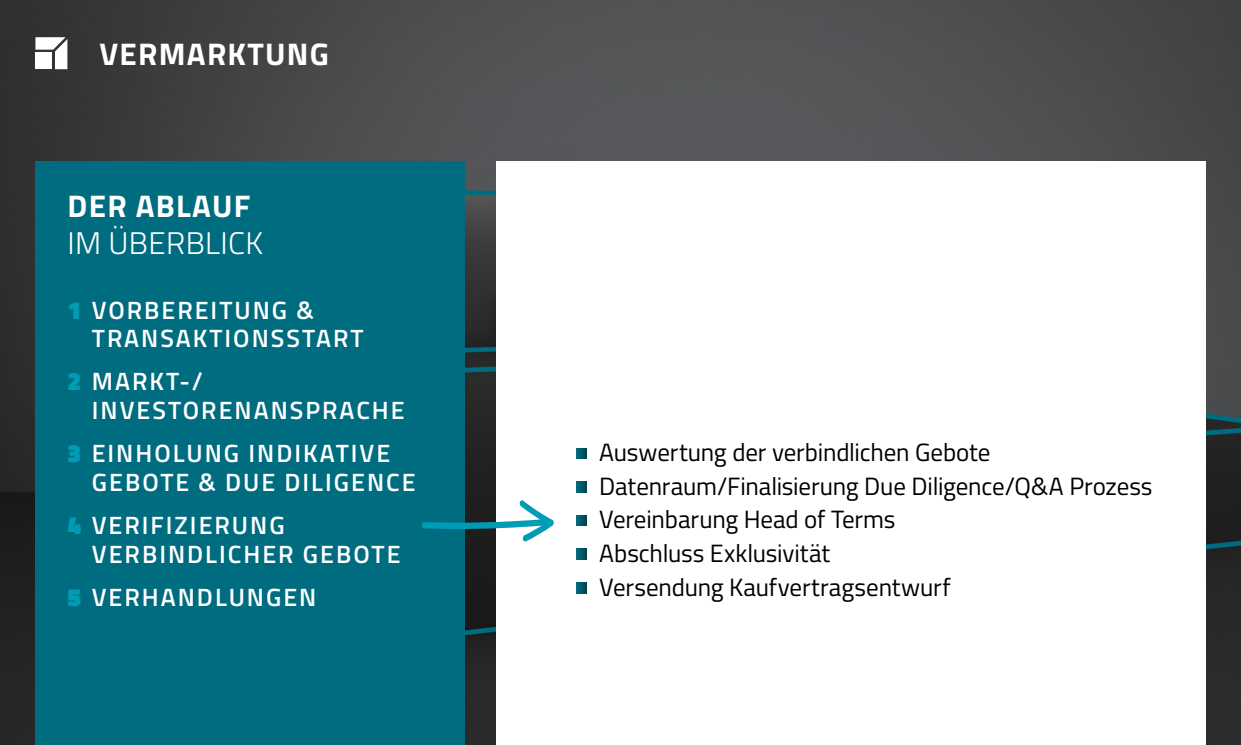
<style>
.page{position:relative;width:1241px;height:745px;background:#fff}
.page>*{position:absolute;margin:0;border:0;box-sizing:border-box;transform-origin:0 0}
.t1{font:700 31.25px "Titillium";letter-spacing:.04em;color:#fff}
.t2{font:300 31.25px "Titillium";letter-spacing:.01em;color:#fff}
.t3{font:25px/33.5px "Titillium";letter-spacing:-.005em;color:#000}
.t4{font:600 25px/28.8px "Titillium";letter-spacing:.08em;color:#fff}
.s1{font-weight:900;color:#009bb4}
</style>
<div class="page">
<img style="left:0;top:0;width:1240px;height:744px">
<svg style="left:35px;top:37px;width:32px;height:32px"></svg>
<div style="left:35px;top:52px;width:17px;height:17px;background:#fff"></div>
<div style="left:35px;top:161px;width:429px;height:583px;background:#006c80"></div>
<div style="left:496px;top:161px;width:709px;height:583px;background:#fff"></div>
<svg style="left:422px;top:499px;width:131px;height:42px"></svg>
<svg style="left:576px;top:448px;width:10px;height:10px"></svg>
<svg style="left:576px;top:481px;width:10px;height:11px"></svg>
<svg style="left:576px;top:515px;width:10px;height:10px"></svg>
<svg style="left:576px;top:548px;width:10px;height:11px"></svg>
<svg style="left:576px;top:582px;width:10px;height:10px"></svg>
<p class="t1" style="left:99px;top:30px;width:231px">VERMARKTUNG</p>
<p class="t1" style="left:68px;top:182px;width:184px">DER ABLAUF</p>
<p class="t2" style="left:68px;top:220px;width:197px">IM ÜBERBLICK</p>
<p class="t4" style="left:92px;top:294px;width:273px;text-indent:-25px"><span class="s1">1</span> VORBEREITUNG &amp;<br>TRANSAKTIONSSTART</p>
<p class="t4" style="left:92px;top:365px;width:314px;text-indent:-25px"><span class="s1">2</span> MARKT-/<br>INVESTORENANSPRACHE</p>
<p class="t4" style="left:92px;top:437px;width:325px;text-indent:-25px"><span class="s1">3</span> EINHOLUNG INDIKATIVE<br>GEBOTE &amp; DUE DILIGENCE</p>
<p class="t4" style="left:92px;top:509px;width:310px;text-indent:-25px"><span class="s1">4</span> VERIFIZIERUNG<br>VERBINDLICHER GEBOTE</p>
<p class="t4" style="left:67px;top:580px;width:250px"><span class="s1">5</span> VERHANDLUNGEN</p>
<p class="t3" style="left:599px;top:434px;width:554px">Auswertung der verbindlichen Gebote Datenraum/Finalisierung Due Diligence/Q&amp;A Prozess Vereinbarung Head of Terms<br>Abschluss Exklusivität<br>Versendung Kaufvertragsentwurf</p>
</div>
